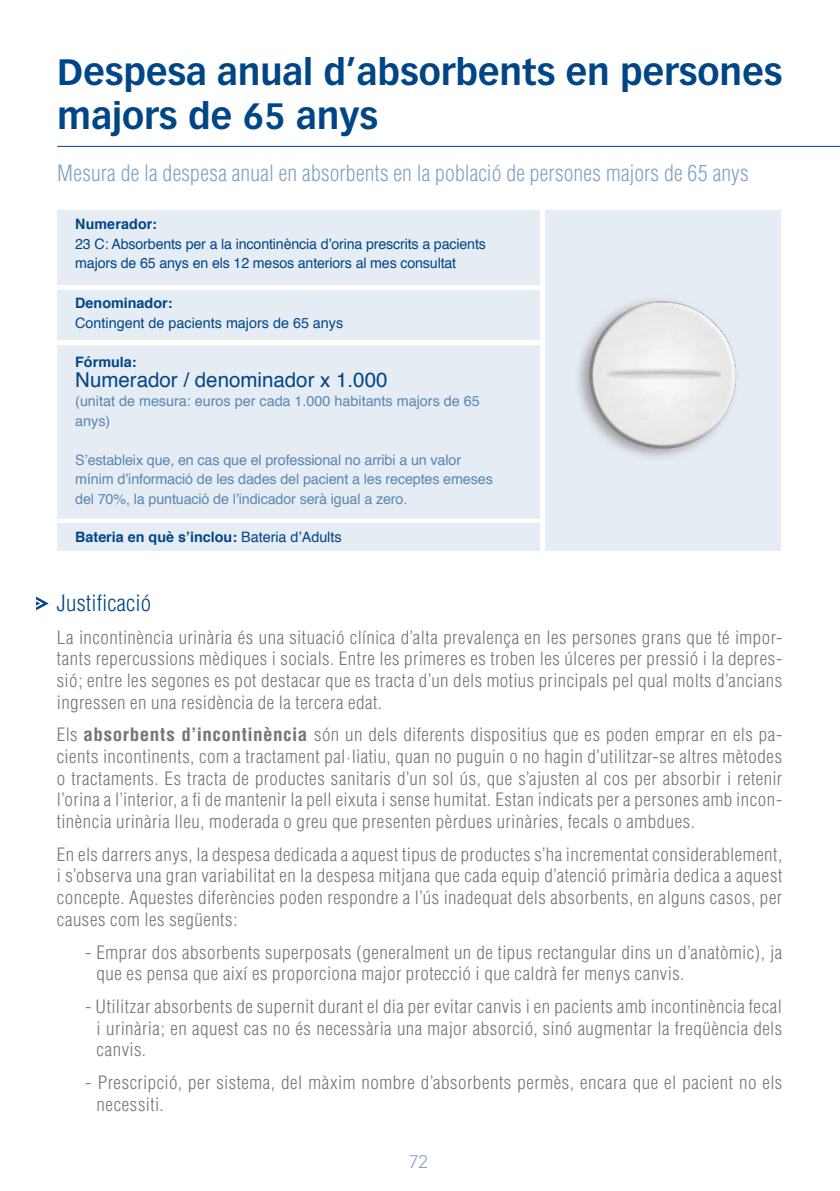
<style>
.page{position:relative;width:840px;height:1191px;background:#fff}
.page>*{position:absolute;margin:0;border:0;box-sizing:border-box;transform-origin:0 0}
.t1{font:700 36px/43.2px "Vectora LH";color:#004687}
.t2{font:300 condensed 22px "Helvetica";letter-spacing:.01em;color:#80a2c3}
.t3{font:300 condensed 22px "Helvetica";letter-spacing:.01em;color:#004687;scale:1.06 1}
.t4{font:20.4px "Helvetica";color:#004687}
.t5{font:300 condensed 18px/21.6px "Helvetica";letter-spacing:.025em;color:#757477;text-align:justify;scale:1.06 1}
.t6{font:300 18px "Vectora LH";color:#80a2c3}
.t7{font:14.4px/19.4px "Helvetica";letter-spacing:-.01em;color:#5987b1}
.t8{font:14.4px/19.4px "Helvetica";letter-spacing:-.01em;color:#004687}
.t9{font:700 14.4px "Helvetica";color:#004687}
.s1{font-weight:400}
.s2{font-weight:700}
</style>
<div class="page">
<div style="left:57px;top:210px;width:483px;height:75px;background:#e6ecf3"></div>
<div style="left:57px;top:523px;width:483px;height:27px;background:#e6ecf3"></div>
<div style="left:57px;top:345px;width:483px;height:173px;background:#e6ecf3"></div>
<div style="left:57px;top:290px;width:483px;height:49px;background:#e6ecf3"></div>
<hr style="left:57px;top:146px;width:782px;height:1px;background:#004687">
<svg style="left:36px;top:596px;width:13px;height:14px"></svg>
<img style="left:545px;top:210px;width:235px;height:340px">
<h1 class="t1" style="left:57px;top:51px;width:726px">Despesa anual d’absorbents en persones majors de 65 anys</h1>
<p class="t2" style="left:57px;top:160px;width:692px">Mesura de la despesa anual en absorbents en la població de persones majors de 65 anys</p>
<p class="t9" style="left:75px;top:212px;width:83px">Numerador:</p>
<p class="t8" style="left:75px;top:234px;width:412px">23 C: Absorbents per a la incontinència d’orina prescrits a pacients majors de 65 anys en els 12 mesos anteriors al mes consultat</p>
<p class="t9" style="left:75px;top:291px;width:99px">Denominador:</p>
<p class="t8" style="left:75px;top:313px;width:269px">Contingent de pacients majors de 65 anys</p>
<p class="t9" style="left:75px;top:351px;width:63px">Fórmula:</p>
<p class="t4" style="left:75px;top:364px;width:313px">Numerador / denominador x 1.000</p>
<p class="t7" style="left:75px;top:392px;width:406px">(unitat de mesura: euros per cada 1.000 habitants majors de 65 anys)</p>
<p class="t7" style="left:75px;top:450px;width:419px">S’estableix que, en cas que el professional no arribi a un valor mínim d’informació de les dades del pacient a les receptes emeses del 70%, la puntuació de l’indicador serà igual a zero.</p>
<p class="t9" style="left:75px;top:525px;width:268px">Bateria en què s’inclou: <span class="s1">Bateria d’Adults</span></p>
<p class="t3" style="left:57px;top:589px;width:90px">Justificació</p>
<p class="t5" style="left:57px;top:626px;width:685px">La incontinència urinària és una situació clínica d’alta prevalença en les persones grans que té impor&shy;tants repercussions mèdiques i socials. Entre les primeres es troben les úlceres per pressió i la depres&shy;sió; entre les segones es pot destacar que es tracta d’un dels motius principals pel qual molts d’ancians ingressen en una residència de la tercera edat.</p>
<p class="t5" style="left:57px;top:724px;width:685px">Els <span class="s2">absorbents d’incontinència</span> són un dels diferents dispositius que es poden emprar en els pa&shy;cients incontinents, com a tractament pal·liatiu, quan no puguin o no hagin d’utilitzar-se altres mètodes o tractaments. Es tracta de productes sanitaris d’un sol ús, que s’ajusten al cos per absorbir i retenir l’orina a l’interior, a fi de mantenir la pell eixuta i sense humitat. Estan indicats per a persones amb incon&shy;tinència urinària lleu, moderada o greu que presenten pèrdues urinàries, fecals o ambdues.</p>
<p class="t5" style="left:57px;top:843px;width:685px">En els darrers anys, la despesa dedicada a aquest tipus de productes s’ha incrementat considerablement, i s’observa una gran variabilitat en la despesa mitjana que cada equip d’atenció primària dedica a aquest concepte. Aquestes diferències poden respondre a l’ús inadequat dels absorbents, en alguns casos, per causes com les següents:</p>
<p class="t5" style="left:97px;top:941px;width:648px;text-indent:-11px">- Emprar dos absorbents superposats (generalment un de tipus rectangular dins un d’anatòmic), ja que es pensa que així es proporciona major protecció i que caldrà fer menys canvis.</p>
<p class="t5" style="left:97px;top:995px;width:648px;text-indent:-11px">- Utilitzar absorbents de supernit durant el dia per evitar canvis i en pacients amb incontinència fecal i urinària; en aquest cas no és necessària una major absorció, sinó augmentar la freqüència dels canvis.</p>
<p class="t5" style="left:97px;top:1072px;width:648px;text-indent:-11px">- Prescripció, per sistema, del màxim nombre d’absorbents permès, encara que el pacient no els necessiti.</p>
<p class="t6" style="left:409px;top:1151px;width:20px">72</p>
</div>
